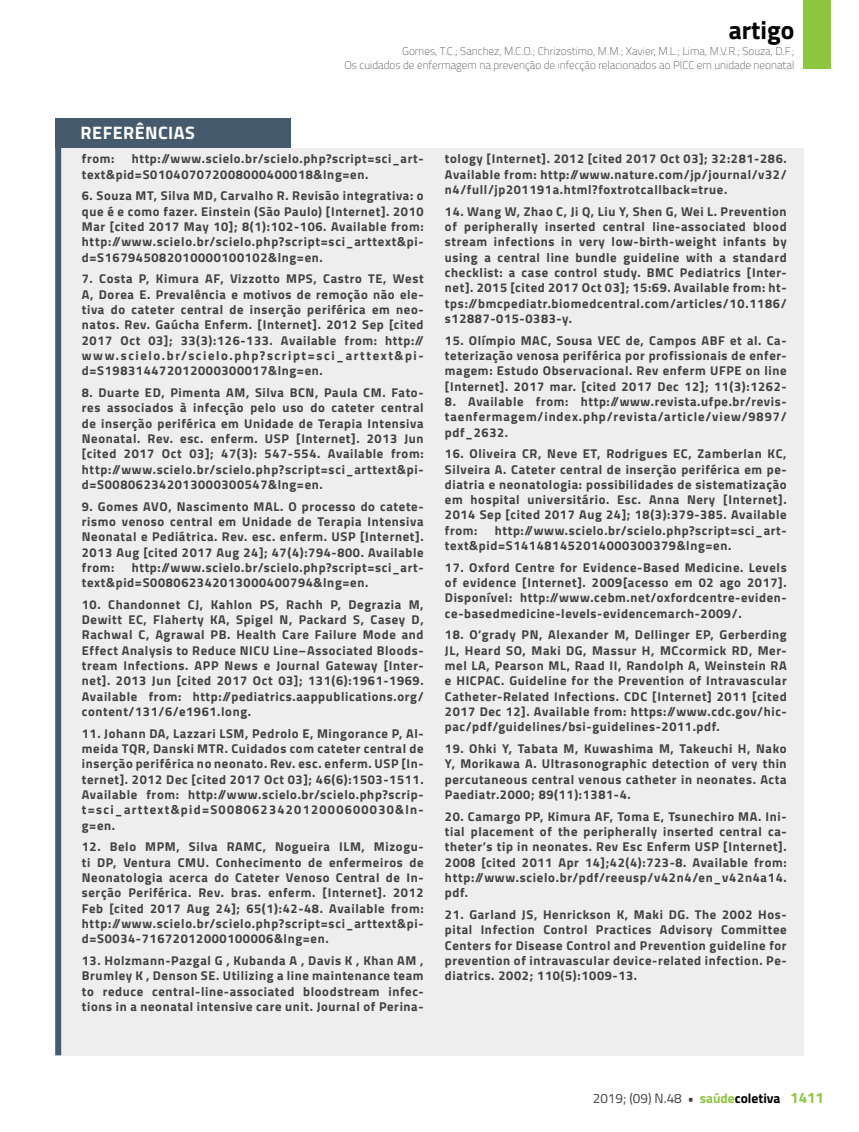
<style>
.page{position:relative;width:859px;height:1132px;background:#fff}
.page>*{position:absolute;margin:0;border:0;box-sizing:border-box;transform-origin:0 0}
.t1{font:700 25.5px "Titillium";color:#000}
.t2{font:700 18px "Titillium";letter-spacing:.025em;color:#fff}
.t3{font:13.5px "Titillium";color:#414042}
.t4{font:700 12.75px/15.3px "Titillium";letter-spacing:.05em;color:#414042;text-align:justify}
.t5{font:100 11.25px/13.5px "Titillium";color:#414042;text-align:right}
.s1{font-weight:700}
.s2{font-weight:700;color:#8dc63f}
.s3{font-weight:700;color:#000}
.s4{font-weight:700;font-size:15px;color:#8dc63f}
</style>
<div class="page">
<div style="left:804px;top:0;width:27px;height:69px;background:#8dc63f"></div>
<div style="left:61px;top:148px;width:743px;height:906px;background:#eeeeef"></div>
<div style="left:55px;top:118px;width:235px;height:29px;background:#455a6c"></div>
<div style="left:55px;top:135px;width:6px;height:919px;background:#455a6c"></div>
<h1 class="t1" style="left:729px;top:11px;width:67px">artigo</h1>
<p class="t5" style="left:344px;top:44px;width:451px">Gomes, T.C.; Sanchez, M.C.O.; Chrizostimo, M.M.; Xavier, M.L.; Lima, M.V.R.; Souza, D.F.;<br>Os cuidados de enfermagem na prevenção de infecção relacionados ao PICC em unidade neonatal</p>
<h2 class="t2" style="left:81px;top:119px;width:116px">REFERÊNCIAS</h2>
<p class="t4" style="left:82px;top:151px;width:34px">from:</p>
<p class="t4" style="left:82px;top:151px;width:343px;text-indent:50px">http://www.scielo.br/scielo.php?script=sci_art&shy;text&amp;pid=S010407072008000400018&amp;lng=en.</p>
<p class="t4" style="left:82px;top:188px;width:343px">6. Souza MT, Silva MD, Carvalho R. Revisão integrativa: o que é e como fazer. Einstein (São Paulo) [Internet]. 2010<br>Mar [cited 2017 May 10]; 8(1):102-106. Available from: http://www.scielo.br/scielo.php?script=sci_arttext&amp;pi&shy;d=S167945082010000100102&amp;lng=en.</p>
<p class="t4" style="left:82px;top:270px;width:343px">7. Costa P, Kimura AF, Vizzotto MPS, Castro TE, West A, Dorea E. Prevalência e motivos de remoção não ele&shy;tiva do cateter central de inserção periférica em neo&shy;natos. Rev. Gaúcha Enferm. [Internet]. 2012 Sep [cited 2017 Oct 03]; 33(3):126-133. Available from: http:// www.scielo.br/scielo.php?script=sci_arttext&amp;pi&shy;d=S198314472012000300017&amp;lng=en.</p>
<p class="t4" style="left:82px;top:384px;width:343px">8. Duarte ED, Pimenta AM, Silva BCN, Paula CM. Fato&shy;res associados à infecção pelo uso do cateter central de inserção periférica em Unidade de Terapia Intensiva Neonatal. Rev. esc. enferm. USP [Internet]. 2013 Jun [cited 2017 Oct 03]; 47(3): 547-554. Available from: http://www.scielo.br/scielo.php?script=sci_arttext&amp;pi&shy;d=S008062342013000300547&amp;lng=en.</p>
<p class="t4" style="left:82px;top:497px;width:343px">9. Gomes AVO, Nascimento MAL. O processo do catete&shy;rismo venoso central em Unidade de Terapia Intensiva Neonatal e Pediátrica. Rev. esc. enferm. USP [Internet].<br>2013 Aug [cited 2017 Aug 24]; 47(4):794-800. Available from:</p>
<p class="t4" style="left:82px;top:559px;width:343px;text-indent:50px">http://www.scielo.br/scielo.php?script=sci_art&shy;text&amp;pid=S008062342013000400794&amp;lng=en.</p>
<p class="t4" style="left:82px;top:596px;width:343px">10. Chandonnet CJ, Kahlon PS, Rachh P, Degrazia M, Dewitt EC, Flaherty KA, Spigel N, Packard S, Casey D, Rachwal C, Agrawal PB. Health Care Failure Mode and Effect Analysis to Reduce NICU Line–Associated Bloods&shy;tream Infections. APP News e Journal Gateway [Inter&shy;net]. 2013 Jun [cited 2017 Oct 03]; 131(6):1961-1969.<br>Available from: http://pediatrics.aappublications.org/ content/131/6/e1961.long.</p>
<p class="t4" style="left:82px;top:724px;width:343px">11. Johann DA, Lazzari LSM, Pedrolo E, Mingorance P, Al&shy;meida TQR, Danski MTR. Cuidados com cateter central de inserção periférica no neonato. Rev. esc. enferm. USP [In&shy;ternet]. 2012 Dec [cited 2017 Oct 03]; 46(6):1503-1511.<br>Available from: http://www.scielo.br/scielo.php?scrip&shy;t=sci_arttext&amp;pid=S008062342012000600030&amp;ln&shy;g=en.</p>
<p class="t4" style="left:82px;top:838px;width:343px">12. Belo MPM, Silva RAMC, Nogueira ILM, Mizogu&shy;ti DP, Ventura CMU. Conhecimento de enfermeiros de Neonatologia acerca do Cateter Venoso Central de In&shy;serção Periférica. Rev. bras. enferm. [Internet]. 2012<br>Feb [cited 2017 Aug 24]; 65(1):42-48. Available from: http://www.scielo.br/scielo.php?script=sci_arttext&amp;pi&shy;d=S0034-71672012000100006&amp;lng=en.</p>
<p class="t4" style="left:82px;top:951px;width:343px">13. Holzmann-Pazgal G , Kubanda A , Davis K , Khan AM , Brumley K , Denson SE. Utilizing a line maintenance team to reduce central-line-associated bloodstream infec&shy;tions in a neonatal intensive care unit. Journal of Perina-</p>
<p class="t4" style="left:445px;top:151px;width:343px">tology [Internet]. 2012 [cited 2017 Oct 03]; 32:281-286.<br>Available from: http://www.nature.com/jp/journal/v32/ n4/full/jp201191a.html?foxtrotcallback=true.</p>
<p class="t4" style="left:445px;top:203px;width:343px">14. Wang W, Zhao C, Ji Q, Liu Y, Shen G, Wei L. Prevention of peripherally inserted central line-associated blood stream infections in very low-birth-weight infants by using a central line bundle guideline with a standard checklist: a case control study. BMC Pediatrics [Inter&shy;net]. 2015 [cited 2017 Oct 03]; 15:69. Available from: ht&shy;tps://bmcpediatr.biomedcentral.com/articles/10.1186/ s12887-015-0383-y.</p>
<p class="t4" style="left:445px;top:332px;width:343px">15. Olímpio MAC, Sousa VEC de, Campos ABF et al. Ca&shy;teterização venosa periférica por profissionais de enfer&shy;magem: Estudo Observacional. Rev enferm UFPE on line [Internet]. 2017 mar. [cited 2017 Dec 12]; 11(3):1262-</p>
<p class="t4" style="left:445px;top:393px;width:343px">8. Available from: http://www.revista.ufpe.br/revis&shy;taenfermagem/index.php/revista/article/view/9897/ pdf_2632.</p>
<p class="t4" style="left:445px;top:445px;width:343px">16. Oliveira CR, Neve ET, Rodrigues EC, Zamberlan KC, Silveira A. Cateter central de inserção periférica em pe&shy;diatria e neonatologia: possibilidades de sistematização em hospital universitário. Esc. Anna Nery [Internet].<br>2014 Sep [cited 2017 Aug 24]; 18(3):379-385. Available from:</p>
<p class="t4" style="left:445px;top:522px;width:343px;text-indent:50px">http://www.scielo.br/scielo.php?script=sci_art&shy;text&amp;pid=S141481452014000300379&amp;lng=en.</p>
<p class="t4" style="left:445px;top:559px;width:343px">17. Oxford Centre for Evidence-Based Medicine. Levels of evidence [Internet]. 2009[acesso em 02 ago 2017].<br>Disponível: http://www.cebm.net/oxfordcentre-eviden&shy;ce-basedmedicine-levels-evidencemarch-2009/.</p>
<p class="t4" style="left:445px;top:626px;width:343px">18. O’grady PN, Alexander M, Dellinger EP, Gerberding JL, Heard SO, Maki DG, Massur H, MCcormick RD, Mer&shy;mel LA, Pearson ML, Raad II, Randolph A, Weinstein RA e HICPAC. Guideline for the Prevention of Intravascular Catheter-Related Infections. CDC [Internet] 2011 [cited 2017 Dec 12]. Available from: https://www.cdc.gov/hic&shy;pac/pdf/guidelines/bsi-guidelines-2011.pdf.</p>
<p class="t4" style="left:445px;top:740px;width:343px">19. Ohki Y, Tabata M, Kuwashima M, Takeuchi H, Nako Y, Morikawa A. Ultrasonographic detection of very thin percutaneous central venous catheter in neonates. Acta Paediatr.2000; 89(11):1381-4.</p>
<p class="t4" style="left:445px;top:807px;width:343px">20. Camargo PP, Kimura AF, Toma E, Tsunechiro MA. Ini&shy;tial placement of the peripherally inserted central ca&shy;theter’s tip in neonates. Rev Esc Enferm USP [Internet].<br>2008 [cited 2011 Apr 14];42(4):723-8. Available from: http://www.scielo.br/pdf/reeusp/v42n4/en_v42n4a14. pdf.</p>
<p class="t4" style="left:445px;top:905px;width:343px">21. Garland JS, Henrickson K, Maki DG. The 2002 Hos&shy;pital Infection Control Practices Advisory Committee Centers for Disease Control and Prevention guideline for prevention of intravascular device-related infection. Pe&shy;diatrics. 2002; 110(5):1009-13.</p>
<p class="t3" style="left:593px;top:1087px;width:233px">2019; (09) N.48 <span class="s1">•</span> <span class="s2">saúde</span><span class="s3">coletiva</span> <span class="s4">1411</span></p>
</div>
